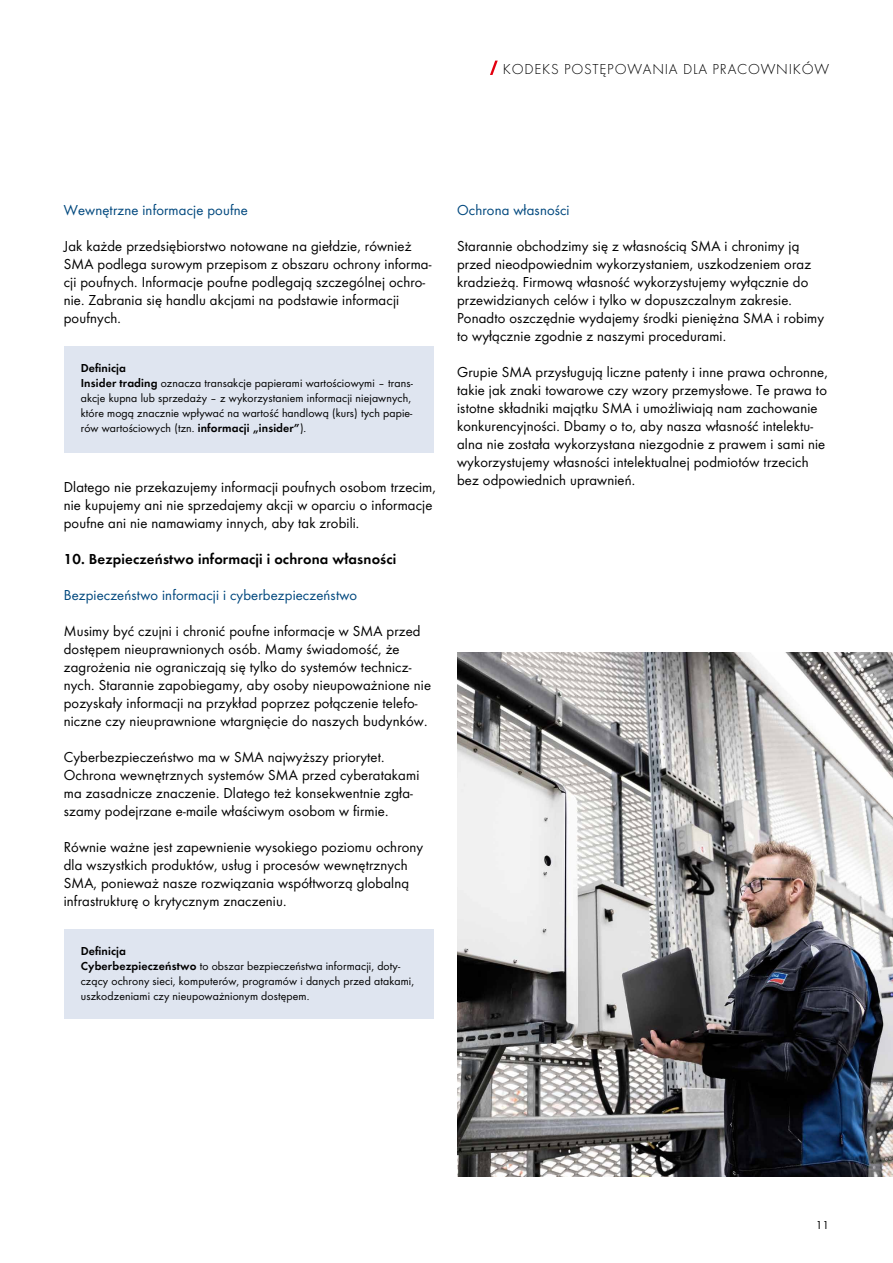
<style>
.page{position:relative;width:893px;height:1263px;background:#fff}
.page>*{position:absolute;margin:0;border:0;box-sizing:border-box;transform-origin:0 0}
.t1{font:15px/18px "SMA Futura Global";letter-spacing:.01em;color:#000}
.t2{font:15px "SMA Futura Global";letter-spacing:.01em;color:#00487e}
.t3{font:600 15px "SMA Futura Global";letter-spacing:.01em;color:#000}
.t4{font:15px "SMA Futura Global Light";letter-spacing:.05em;color:#000}
.t5{font:12px/15px "SMA Futura Global";letter-spacing:.01em;color:#000}
.s1{font-weight:600}
</style>
<div class="page">
<div style="left:64px;top:346px;width:370px;height:107px;background:#dfe5f0"></div>
<div style="left:64px;top:929px;width:370px;height:89px;background:#dfe5f0"></div>
<img style="left:457px;top:653px;width:436px;height:523px">
<svg style="left:490px;top:61px;width:8px;height:14px"></svg>
<p class="t4" style="left:503px;top:60px;width:328px">KODEKS POSTĘPOWANIA DLA PRACOWNIKÓW</p>
<p class="t2" style="left:64px;top:201px;width:186px">Wewnętrzne informacje poufne</p>
<p class="t1" style="left:64px;top:237px;width:369px">Jak każde przedsiębiorstwo notowane na giełdzie, również SMA podlega surowym przepisom z obszaru ochrony informa&shy;cji poufnych. Informacje poufne podlegają szczególnej ochro&shy;nie. Zabrania się handlu akcjami na podstawie informacji poufnych.</p>
<p class="t5" style="left:81px;top:361px;width:334px"><span class="s1">Definicja<br>Insider trading</span> oznacza transakcje papierami wartościowymi – trans&shy;akcje kupna lub sprzedaży – z wykorzystaniem informacji niejawnych, które mogą znacznie wpływać na wartość handlową (kurs) tych papie&shy;rów wartościowych (tzn. <span class="s1">informacji „insider”</span>).</p>
<p class="t1" style="left:64px;top:478px;width:374px">Dlatego nie przekazujemy informacji poufnych osobom trzecim, nie kupujemy ani nie sprzedajemy akcji w oparciu o informacje poufne ani nie namawiamy innych, aby tak zrobili.</p>
<p class="t3" style="left:64px;top:550px;width:334px">10. Bezpieczeństwo informacji i ochrona własności</p>
<p class="t2" style="left:64px;top:586px;width:295px">Bezpieczeństwo informacji i cyberbezpieczeństwo</p>
<p class="t1" style="left:64px;top:622px;width:369px">Musimy być czujni i chronić poufne informacje w SMA przed dostępem nieuprawnionych osób. Mamy świadomość, że zagrożenia nie ograniczają się tylko do systemów technicz&shy;nych. Starannie zapobiegamy, aby osoby nieupoważnione nie pozyskały informacji na przykład poprzez połączenie telefo&shy;niczne czy nieuprawnione wtargnięcie do naszych budynków.</p>
<p class="t1" style="left:64px;top:748px;width:357px">Cyberbezpieczeństwo ma w SMA najwyższy priorytet.<br>Ochrona wewnętrznych systemów SMA przed cyberatakami ma zasadnicze znaczenie. Dlatego też konsekwentnie zgła&shy;szamy podejrzane e-maile właściwym osobom w firmie.</p>
<p class="t1" style="left:64px;top:838px;width:361px">Równie ważne jest zapewnienie wysokiego poziomu ochrony dla wszystkich produktów, usług i procesów wewnętrznych SMA, ponieważ nasze rozwiązania współtworzą globalną infrastrukturę o krytycznym znaczeniu.</p>
<p class="t5" style="left:81px;top:943px;width:335px"><span class="s1">Definicja<br>Cyberbezpieczeństwo</span> to obszar bezpieczeństwa informacji, doty&shy;czący ochrony sieci, komputerów, programów i danych przed atakami, uszkodzeniami czy nieupoważnionym dostępem.</p>
<p class="t2" style="left:457px;top:201px;width:114px">Ochrona własności</p>
<p class="t1" style="left:457px;top:237px;width:368px">Starannie obchodzimy się z własnością SMA i chronimy ją przed nieodpowiednim wykorzystaniem, uszkodzeniem oraz kradzieżą. Firmową własność wykorzystujemy wyłącznie do przewidzianych celów i tylko w dopuszczalnym zakresie.<br>Ponadto oszczędnie wydajemy środki pieniężna SMA i robimy to wyłącznie zgodnie z naszymi procedurami.</p>
<p class="t1" style="left:457px;top:363px;width:372px">Grupie SMA przysługują liczne patenty i inne prawa ochronne, takie jak znaki towarowe czy wzory przemysłowe. Te prawa to istotne składniki majątku SMA i umożliwiają nam zachowanie konkurencyjności. Dbamy o to, aby nasza własność intelektu&shy;alna nie została wykorzystana niezgodnie z prawem i sami nie wykorzystujemy własności intelektualnej podmiotów trzecich bez odpowiednich uprawnień.</p>
<p class="t5" style="left:816px;top:1217px;width:15px">11</p>
</div>
